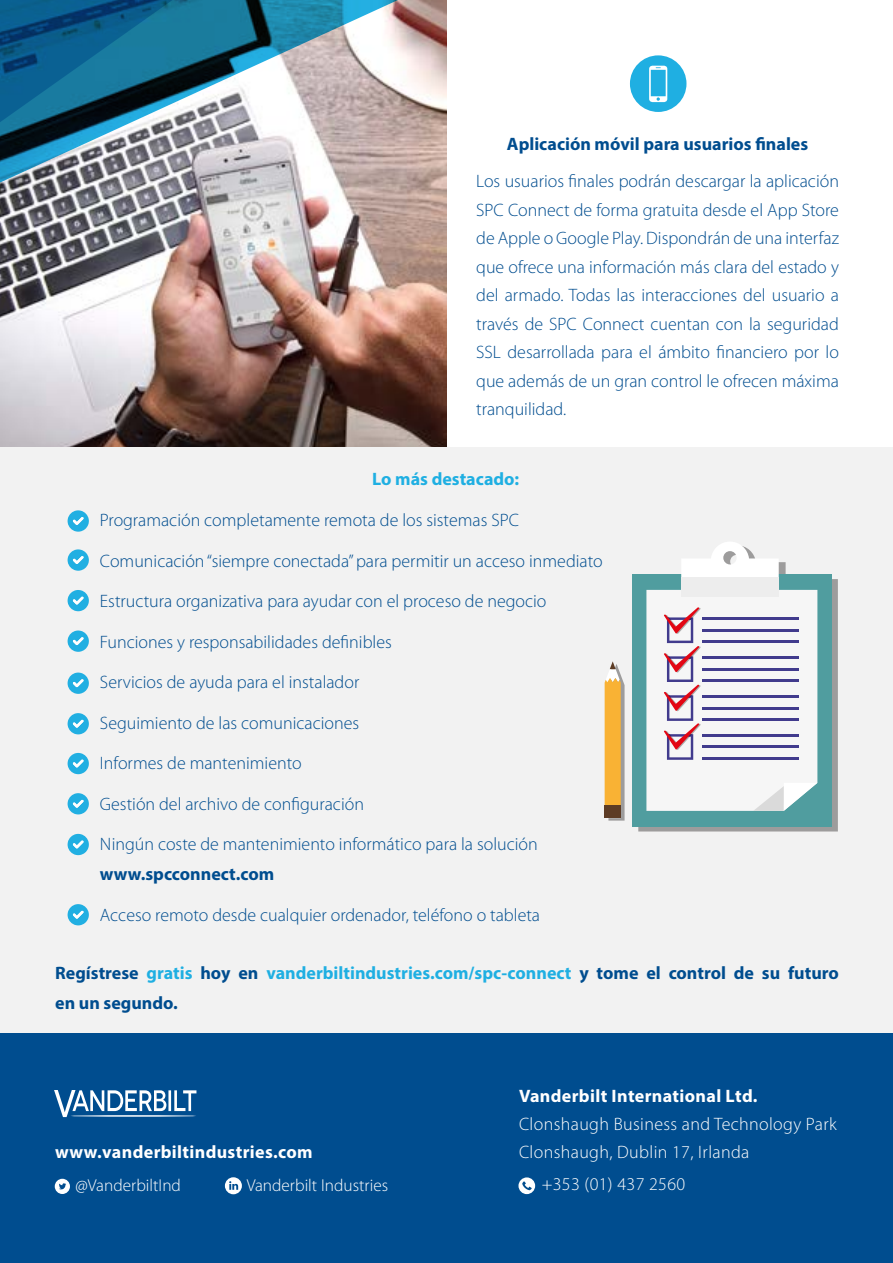
<style>
.page{position:relative;width:893px;height:1263px;background:#fff}
.page>*{position:absolute;margin:0;border:0;box-sizing:border-box;transform-origin:0 0}
.t1{font:300 18px/28.5px "Myriad Pro";color:#004d8f;text-align:justify}
.t2{font:700 18px/30px "Myriad Pro";color:#004d8f}
.t3{font:300 18px/27.8px "Myriad Pro";letter-spacing:.02em;color:#fff}
.t4{font:700 18px "Myriad Pro";letter-spacing:.02em;color:#fff}
.t5{font:700 18px "Myriad Pro";color:#1fafe2}
.t6{font:300 17.25px "Myriad Pro";color:#fff}
.s1{color:#1fafe2}
</style>
<div class="page">
<img style="left:0;top:0;width:446px;height:447px">
<div style="left:630px;top:55px;width:56px;height:57px;background:#1fafe2;border-radius:50%"></div>
<svg style="left:649px;top:66px;width:18px;height:36px"></svg>
<div style="left:0;top:447px;width:893px;height:816px;background:#f2f2f2"></div>
<svg style="left:638px;top:579px;width:200px;height:252px;background:#979d9d"></svg>
<div style="left:632px;top:574px;width:200px;height:252px;background:#509d9f"></div>
<svg style="left:681px;top:542px;width:105px;height:35px"></svg>
<div style="left:681px;top:577px;width:98px;height:19px;background:#ededed"></div>
<svg style="left:646px;top:590px;width:171px;height:221px;background:#d9d7e1"></svg>
<svg style="left:605px;top:661px;width:20px;height:160px;background:#e4b562"></svg>
<div style="left:605px;top:806px;width:16px;height:12px;background:#5d3c25"></div>
<svg style="left:68px;top:510px;width:21px;height:22px"></svg>
<svg style="left:68px;top:549px;width:21px;height:22px"></svg>
<svg style="left:68px;top:590px;width:21px;height:21px"></svg>
<svg style="left:68px;top:630px;width:21px;height:22px"></svg>
<svg style="left:68px;top:673px;width:21px;height:21px"></svg>
<svg style="left:68px;top:713px;width:21px;height:21px"></svg>
<svg style="left:68px;top:753px;width:21px;height:21px"></svg>
<svg style="left:68px;top:793px;width:21px;height:21px"></svg>
<svg style="left:68px;top:834px;width:21px;height:21px"></svg>
<svg style="left:68px;top:904px;width:21px;height:21px"></svg>
<svg style="left:0;top:0;width:441px;height:193px"></svg>
<svg style="left:0;top:0;width:232px;height:159px;background:#326e8b"></svg>
<div style="left:0;top:1033px;width:893px;height:230px;background:#004d8f"></div>
<svg style="left:518px;top:1177px;width:17px;height:17px"></svg>
<svg style="left:54px;top:1090px;width:142px;height:27px"></svg>
<hr style="left:71px;top:1115px;width:125px;height:2px;background:#fff;border-radius:50%">
<svg style="left:55px;top:1179px;width:15px;height:15px"></svg>
<svg style="left:225px;top:1177px;width:17px;height:17px"></svg>
<p class="t2" style="left:507px;top:129px;width:303px">Aplicación móvil para usuarios finales</p>
<p class="t1" style="left:476px;top:167px;width:364px">Los usuarios finales podrán descargar la aplicación SPC Connect de forma gratuita desde el App Store de Apple o Google Play. Dispondrán de una interfaz que ofrece una información más clara del estado y del armado. Todas las interacciones del usuario a través de SPC Connect cuentan con la seguridad SSL desarrollada para el ámbito financiero por lo que además de un gran control le ofrecen máxima tranquilidad.</p>
<p class="t5" style="left:372px;top:467px;width:149px">Lo más destacado:</p>
<p class="t1" style="left:100px;top:506px;width:421px">Programación completamente remota de los sistemas SPC</p>
<p class="t1" style="left:100px;top:546px;width:504px">Comunicación “siempre conectada” para permitir un acceso inmediato</p>
<p class="t1" style="left:100px;top:587px;width:448px">Estructura organizativa para ayudar con el proceso de negocio</p>
<p class="t1" style="left:100px;top:627px;width:293px">Funciones y responsabilidades definibles</p>
<p class="t1" style="left:100px;top:668px;width:261px">Servicios de ayuda para el instalador</p>
<p class="t1" style="left:100px;top:708px;width:261px">Seguimiento de las comunicaciones</p>
<p class="t1" style="left:100px;top:749px;width:203px">Informes de mantenimiento</p>
<p class="t1" style="left:100px;top:789px;width:266px">Gestión del archivo de configuración</p>
<p class="t1" style="left:100px;top:830px;width:439px">Ningún coste de mantenimiento informático para la solución</p>
<p class="t2" style="left:100px;top:859px;width:176px">www.spcconnect.com</p>
<p class="t1" style="left:100px;top:900px;width:442px">Acceso remoto desde cualquier ordenador, teléfono o tableta</p>
<p class="t2" style="left:55px;top:957px;width:785px">Regístrese <span class="s1">gratis</span> hoy en <span class="s1">vanderbiltindustries.com/spc-connect</span> y tome el control de su futuro en un segundo.</p>
<p class="t4" style="left:55px;top:1140px;width:259px">www.vanderbiltindustries.com</p>
<p class="t6" style="left:76px;top:1175px;width:107px">@VanderbiltInd</p>
<p class="t6" style="left:247px;top:1175px;width:143px">Vanderbilt Industries</p>
<p class="t4" style="left:519px;top:1084px;width:240px">Vanderbilt International Ltd.</p>
<p class="t3" style="left:519px;top:1110px;width:319px">Clonshaugh Business and Technology Park<br>Clonshaugh, Dublin 17, Irlanda</p>
<p class="t3" style="left:542px;top:1170px;width:145px">+353 (01) 437 2560</p>
</div>
